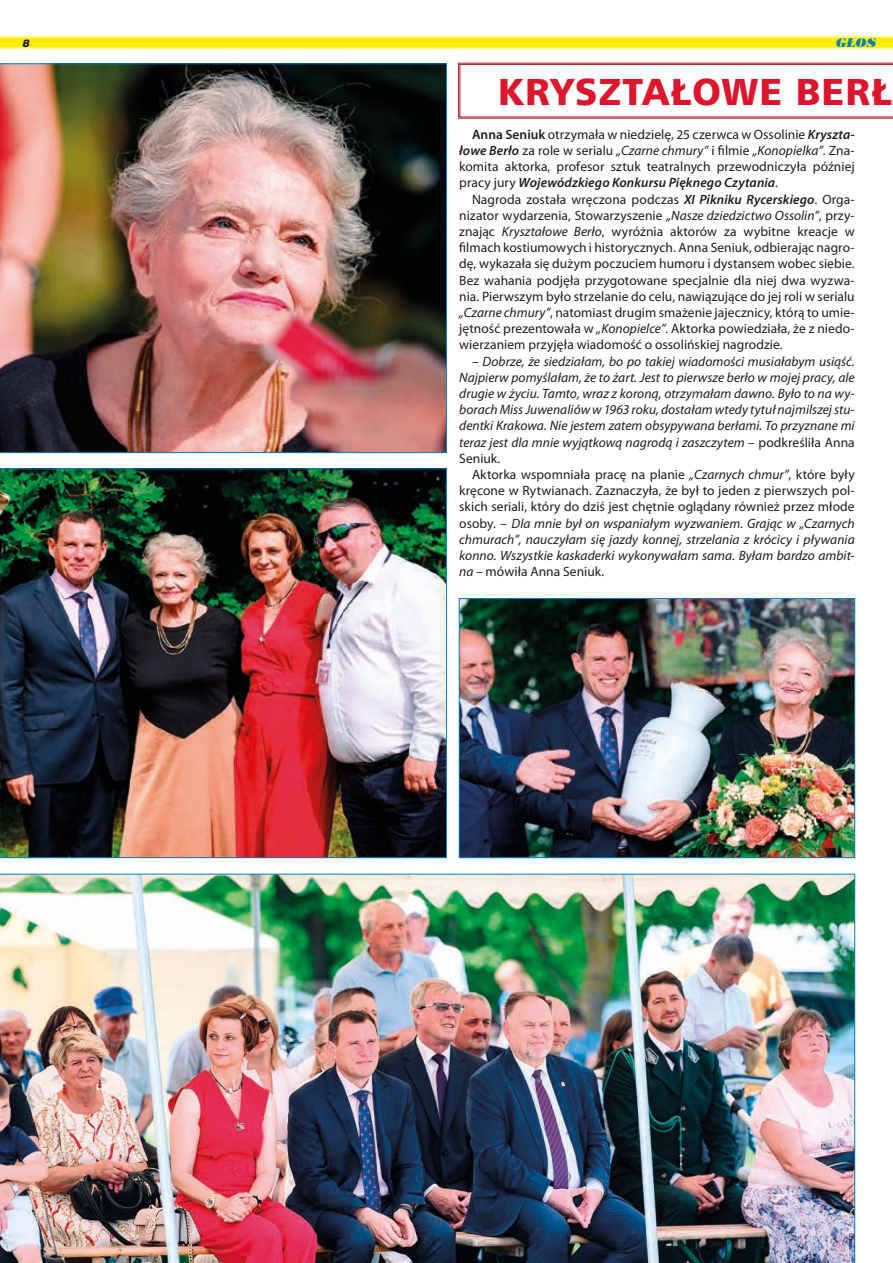
<style>
.page{position:relative;width:893px;height:1263px;background:#fff}
.page>*{position:absolute;margin:0;border:0;box-sizing:border-box;transform-origin:0 0}
.t1{font:36px "Humnst 777 Blk PL";letter-spacing:.025em;color:#dc162c}
.t2{font:13.5px/16.2px "Myriad Pro";letter-spacing:.005em;color:#1d1d1b;text-align:justify}
.t3{font:italic 13.5px/16.2px "Myriad Pro";letter-spacing:.005em;color:#1d1d1b;text-align:justify}
.t4{font:italic 800 12px "Timpani";color:#007fba}
.t5{font:italic 900 10.5px "Switzerland";color:#1d1d1b}
.s1{font-weight:600}
.s2{font-weight:600;font-style:italic}
.s3{font-style:italic}
.s4{font-style:normal}
</style>
<div class="page">
<svg style="left:0;top:35px;width:893px;height:15px;background:#fff13f"></svg>
<svg style="left:458px;top:63px;width:435px;height:55px"></svg>
<img style="left:461px;top:600px;width:392px;height:256px">
<div style="left:459px;top:598px;width:396px;height:260px;border:1px solid #007fba"></div>
<img style="left:0;top:469px;width:447px;height:389px">
<img style="left:0;top:874px;width:855px;height:389px">
<img style="left:0;top:64px;width:447px;height:389px">
<p class="t5" style="left:22px;top:37px;width:9px">8</p>
<p class="t4" style="left:836px;top:35px;width:42px">GŁOS</p>
<h1 class="t1" style="left:498px;top:68px;width:396px">KRYSZTAŁOWE BERŁ</h1>
<p class="t2" style="left:459px;top:126px;width:397px;text-indent:13px"><span class="s1">Anna Seniuk</span> otrzymała w niedzielę, 25 czerwca w Ossolinie <span class="s2">Kryszta&shy;łowe Berło</span> za role w serialu <span class="s3">„Czarne chmury”</span> i filmie <span class="s3">„Konopielka”</span>. Zna&shy;komita aktorka, profesor sztuk teatralnych przewodniczyła później pracy jury <span class="s2">Wojewódzkiego Konkursu Pięknego Czytania</span>.</p>
<p class="t2" style="left:459px;top:191px;width:397px;text-indent:13px">Nagroda została wręczona podczas <span class="s2">XI Pikniku Rycerskiego</span>. Orga&shy;nizator wydarzenia, Stowarzyszenie <span class="s3">„Nasze dziedzictwo Ossolin”</span>, przy&shy;znając <span class="s3">Kryształowe Berło</span>, wyróżnia aktorów za wybitne kreacje w filmach kostiumowych i historycznych. Anna Seniuk, odbierając nagro&shy;dę, wykazała się dużym poczuciem humoru i dystansem wobec siebie.<br>Bez wahania podjęła przygotowane specjalnie dla niej dwa wyzwa&shy;nia. Pierwszym było strzelanie do celu, nawiązujące do jej roli w serialu <span class="s3">„Czarne chmury”</span>, natomiast drugim smażenie jajecznicy, którą to umie&shy;jętność prezentowała w <span class="s3">„Konopielce”</span>. Aktorka powiedziała, że z niedo&shy;wierzaniem przyjęła wiadomość o ossolińskiej nagrodzie.</p>
<p class="t3" style="left:459px;top:353px;width:397px;text-indent:13px">– Dobrze, że siedziałam, bo po takiej wiadomości musiałabym usiąść.<br>Najpierw pomyślałam, że to żart. Jest to pierwsze berło w mojej pracy, ale drugie w życiu. Tamto, wraz z koroną, otrzymałam dawno. Było to na wy&shy;borach Miss Juwenaliów w 1963 roku, dostałam wtedy tytuł najmilszej stu&shy;dentki Krakowa. Nie jestem zatem obsypywana berłami. To przyznane mi teraz jest dla mnie wyjątkową nagrodą i zaszczytem <span class="s4">– podkreśliła Anna Seniuk.</span></p>
<p class="t3" style="left:459px;top:466px;width:397px;text-indent:13px"><span class="s4">Aktorka wspomniała pracę na planie</span> „Czarnych chmur”<span class="s4">, które były kręcone w Rytwianach. Zaznaczyła, że był to jeden z pierwszych pol&shy;skich seriali, który do dziś jest chętnie oglądany również przez młode osoby. –</span> Dla mnie był on wspaniałym wyzwaniem. Grając w „Czarnych chmurach”, nauczyłam się jazdy konnej, strzelania z krócicy i pływania konno. Wszystkie kaskaderki wykonywałam sama. Byłam bardzo ambit&shy;na <span class="s4">– mówiła Anna Seniuk.</span></p>
</div>
